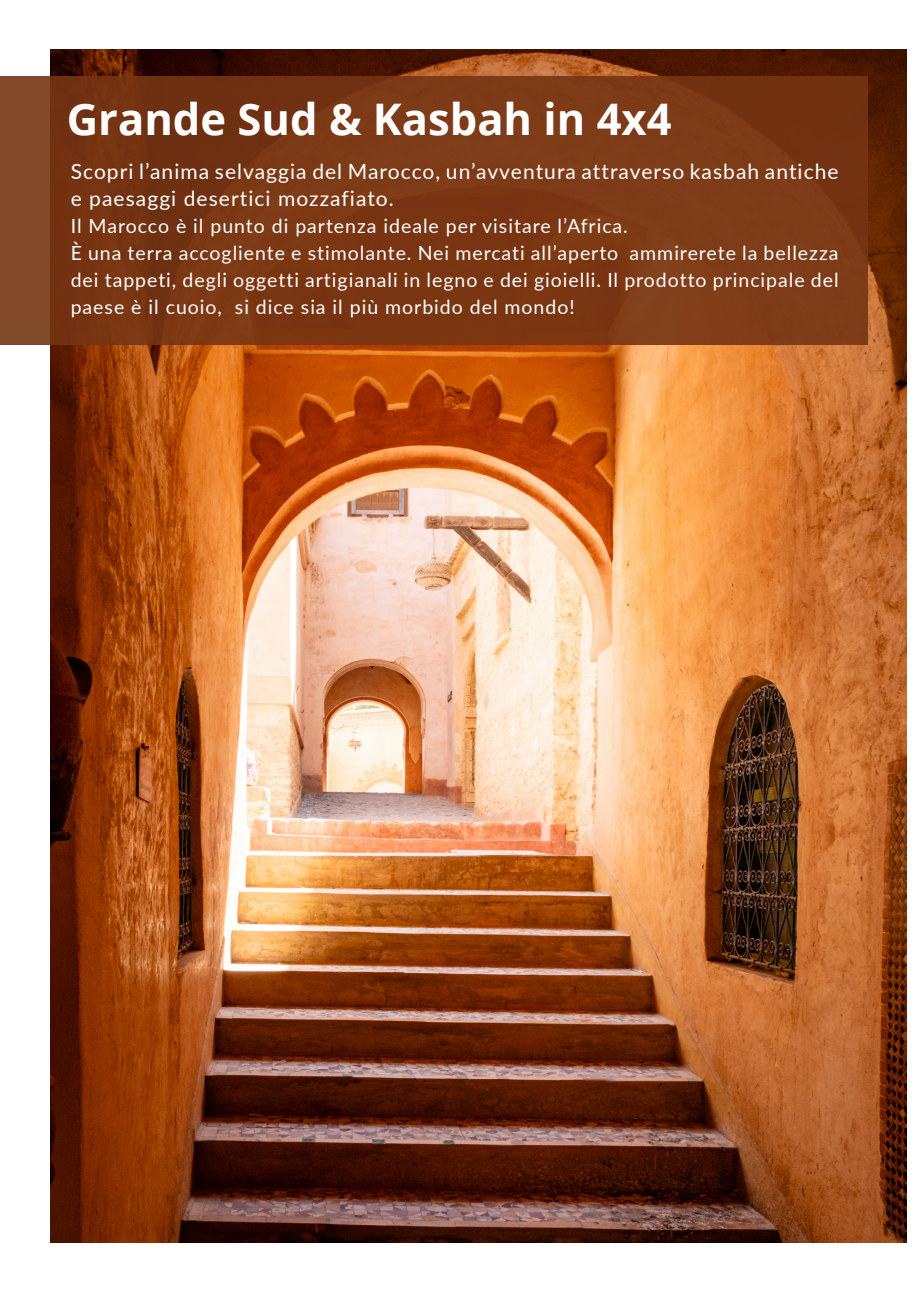
<style>
.page{position:relative;width:919px;height:1289px;background:#fff}
.page>*{position:absolute;margin:0;border:0;box-sizing:border-box;transform-origin:0 0}
.Title_Page{font:700 43.5px "Open Sans";color:#fff}
.text_area__b{font:21px/27px "Lato";letter-spacing:.05em;color:#fff}
.text_area__b-2{font:19.5px/27px "Lato";letter-spacing:.05em;color:#fff;text-align:justify}
</style>
<div class="page">
<img style="left:50px;top:49px;width:856px;height:1193px">
<svg style="left:0;top:77px;width:867px;height:268px;fill:#7c3813"></svg>
<p class="Title_Page" style="left:67px;top:88px;width:606px">Grande Sud &amp; Kasbah in 4x4</p>
<p class="text_area__b" style="left:71px;top:156px;width:769px">Scopri l’anima selvaggia del Marocco, un’avventura attraverso kasbah antiche e paesaggi desertici mozzafiato.</p>
<p class="text_area__b-2" style="left:71px;top:211px;width:558px">Il Marocco è il punto di partenza ideale per visitare l’Africa.</p>
<p class="text_area__b-2" style="left:71px;top:238px;width:769px">È una terra accogliente e stimolante. Nei mercati all’aperto ammirerete la bellezza dei tappeti, degli oggetti artigianali in legno e dei gioielli. Il prodotto principale del paese è il cuoio, si dice sia il più morbido del mondo!</p>
</div>
